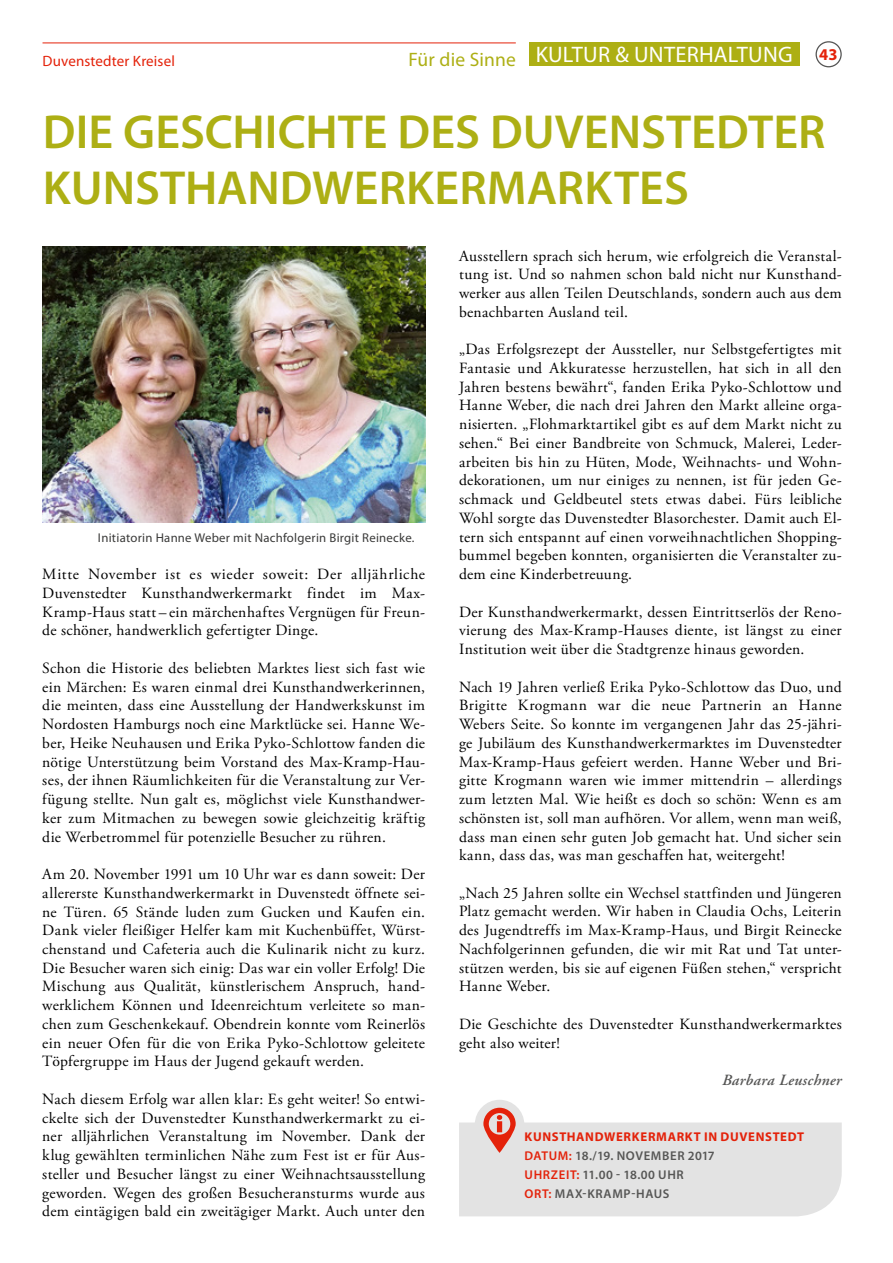
<style>
.page{position:relative;width:893px;height:1263px;background:#fff}
.page>*{position:absolute;margin:0;border:0;box-sizing:border-box;transform-origin:0 0}
.t1{font:600 48px/56.2px "Myriad Pro";color:#adaf14}
.t2{font:22.5px "Myriad Pro";letter-spacing:.01em;color:#fff}
.t3{font:19.5px "Myriad Pro";letter-spacing:.01em;color:#adaf14}
.t4{font:15.6px/18.8px "Adobe Garamond Pro";letter-spacing:.02em;color:#000;text-align:justify}
.t5{font:italic 600 15.6px "Adobe Garamond Pro";letter-spacing:.02em;color:#565655}
.t6{font:15px "Myriad Pro";letter-spacing:.01em;color:#e4220a}
.t7{font:600 12.75px/18.8px "Myriad Pro";letter-spacing:.05em;color:#565655}
.t8{font:12.75px "Myriad Pro";letter-spacing:.02em;color:#3a3a39}
.s1{font-weight:700;font-size:16.5px;color:#e4220a}
.s2{font-weight:700;color:#e4220a}
.s3{color:#e4220a}
</style>
<div class="page">
<div style="left:815px;top:41px;width:27px;height:26px;border:1px solid #565655;border-radius:50%"></div>
<div style="left:529px;top:43px;width:271px;height:23px;background:#adaf14"></div>
<hr style="left:43px;top:43px;width:473px;height:1px;background:#e4220a">
<div style="left:475px;top:1100px;width:49px;height:49px;background:#e3e3e3;border-radius:50%"></div>
<svg style="left:459px;top:1108px;width:383px;height:108px"></svg>
<img style="left:42px;top:246px;width:383px;height:277px">
<p class="t6" style="left:43px;top:51px;width:134px">Duvenstedter Kreisel</p>
<p class="t3" style="left:409px;top:47px;width:109px">Für die Sinne</p>
<h2 class="t2" style="left:536px;top:41px;width:303px">KULTUR &amp; UNTERHALTUNG <span class="s1">43</span></h2>
<h1 class="t1" style="left:43px;top:103px;width:784px">DIE GESCHICHTE DES DUVENSTEDTER<br>KUNSTHANDWERKERMARKTES</h1>
<p class="t8" style="left:98px;top:529px;width:318px">Initiatorin Hanne Weber mit Nachfolgerin Birgit Reinecke.</p>
<p class="t4" style="left:42px;top:565px;width:384px">Mitte November ist es wieder soweit: Der alljährliche Duvenstedter Kunsthandwerkermarkt findet im Max-Kramp-Haus statt – ein märchenhaftes Vergnügen für Freun&shy;de schöner, handwerklich gefertigter Dinge.</p>
<p class="t4" style="left:42px;top:659px;width:384px">Schon die Historie des beliebten Marktes liest sich fast wie ein Märchen: Es waren einmal drei Kunsthandwerkerinnen, die meinten, dass eine Ausstellung der Handwerkskunst im Nordosten Hamburgs noch eine Marktlücke sei. Hanne We&shy;ber, Heike Neuhausen und Erika Pyko-Schlottow fanden die nötige Unterstützung beim Vorstand des Max-Kramp-Hau&shy;ses, der ihnen Räumlichkeiten für die Veranstaltung zur Ver&shy;fügung stellte. Nun galt es, möglichst viele Kunsthandwer&shy;ker zum Mitmachen zu bewegen sowie gleichzeitig kräftig die Werbetrommel für potenzielle Besucher zu rühren.</p>
<p class="t4" style="left:42px;top:865px;width:384px">Am 20. November 1991 um 10 Uhr war es dann soweit: Der allererste Kunsthandwerkermarkt in Duvenstedt öffnete sei&shy;ne Türen. 65 Stände luden zum Gucken und Kaufen ein.<br>Dank vieler fleißiger Helfer kam mit Kuchenbüffet, Würst&shy;chenstand und Cafeteria auch die Kulinarik nicht zu kurz.<br>Die Besucher waren sich einig: Das war ein voller Erfolg! Die Mischung aus Qualität, künstlerischem Anspruch, hand&shy;werklichem Können und Ideenreichtum verleitete so man&shy;chen zum Geschenkekauf. Obendrein konnte vom Reinerlös ein neuer Ofen für die von Erika Pyko-Schlottow geleitete Töpfergruppe im Haus der Jugend gekauft werden.</p>
<p class="t4" style="left:42px;top:1090px;width:384px">Nach diesem Erfolg war allen klar: Es geht weiter! So entwi&shy;ckelte sich der Duvenstedter Kunsthandwerkermarkt zu ei&shy;ner alljährlichen Veranstaltung im November. Dank der klug gewählten terminlichen Nähe zum Fest ist er für Aus&shy;steller und Besucher längst zu einer Weihnachtsausstellung geworden. Wegen des großen Besucheransturms wurde aus dem eintägigen bald ein zweitägiger Markt. Auch unter den</p>
<p class="t4" style="left:459px;top:247px;width:384px">Ausstellern sprach sich herum, wie erfolgreich die Veranstal&shy;tung ist. Und so nahmen schon bald nicht nur Kunsthand&shy;werker aus allen Teilen Deutschlands, sondern auch aus dem benachbarten Ausland teil.</p>
<p class="t4" style="left:459px;top:340px;width:384px">„Das Erfolgsrezept der Aussteller, nur Selbstgefertigtes mit Fantasie und Akkuratesse herzustellen, hat sich in all den Jahren bestens bewährt“, fanden Erika Pyko-Schlottow und Hanne Weber, die nach drei Jahren den Markt alleine orga&shy;nisierten. „Flohmarktartikel gibt es auf dem Markt nicht zu sehen.“ Bei einer Bandbreite von Schmuck, Malerei, Leder&shy;arbeiten bis hin zu Hüten, Mode, Weihnachts- und Wohn&shy;dekorationen, um nur einiges zu nennen, ist für jeden Ge&shy;schmack und Geldbeutel stets etwas dabei. Fürs leibliche Wohl sorgte das Duvenstedter Blasorchester. Damit auch El&shy;tern sich entspannt auf einen vorweihnachtlichen Shopping&shy;bummel begeben konnten, organisierten die Veranstalter zu&shy;dem eine Kinderbetreuung.</p>
<p class="t4" style="left:459px;top:603px;width:384px">Der Kunsthandwerkermarkt, dessen Eintrittserlös der Reno&shy;vierung des Max-Kramp-Hauses diente, ist längst zu einer Institution weit über die Stadtgrenze hinaus geworden.</p>
<p class="t4" style="left:459px;top:678px;width:384px">Nach 19 Jahren verließ Erika Pyko-Schlottow das Duo, und Brigitte Krogmann war die neue Partnerin an Hanne Webers Seite. So konnte im vergangenen Jahr das 25-jähri&shy;ge Jubiläum des Kunsthandwerkermarktes im Duvenstedter Max-Kramp-Haus gefeiert werden. Hanne Weber und Bri&shy;gitte Krogmann waren wie immer mittendrin – allerdings zum letzten Mal. Wie heißt es doch so schön: Wenn es am schönsten ist, soll man aufhören. Vor allem, wenn man weiß, dass man einen sehr guten Job gemacht hat. Und sicher sein kann, dass das, was man geschaffen hat, weitergeht!</p>
<p class="t4" style="left:459px;top:884px;width:384px">„Nach 25 Jahren sollte ein Wechsel stattfinden und Jüngeren Platz gemacht werden. Wir haben in Claudia Ochs, Leiterin des Jugendtreffs im Max-Kramp-Haus, und Birgit Reinecke Nachfolgerinnen gefunden, die wir mit Rat und Tat unter&shy;stützen werden, bis sie auf eigenen Füßen stehen,“ verspricht Hanne Weber.</p>
<p class="t4" style="left:459px;top:1015px;width:384px">Die Geschichte des Duvenstedter Kunsthandwerkermarktes geht also weiter!</p>
<p class="t5" style="left:722px;top:1071px;width:121px">Barbara Leuschner</p>
<p class="t7" style="left:525px;top:1127px;width:281px"><span class="s2">KUNSTHANDWERKERMARKT IN DUVENSTEDT<br></span><span class="s3">DATUM:</span> 18./19. NOVEMBER 2017<br><span class="s3">UHRZEIT:</span> 11.00 - 18.00 UHR<br><span class="s3">ORT:</span> MAX-KRAMP-HAUS</p>
</div>
